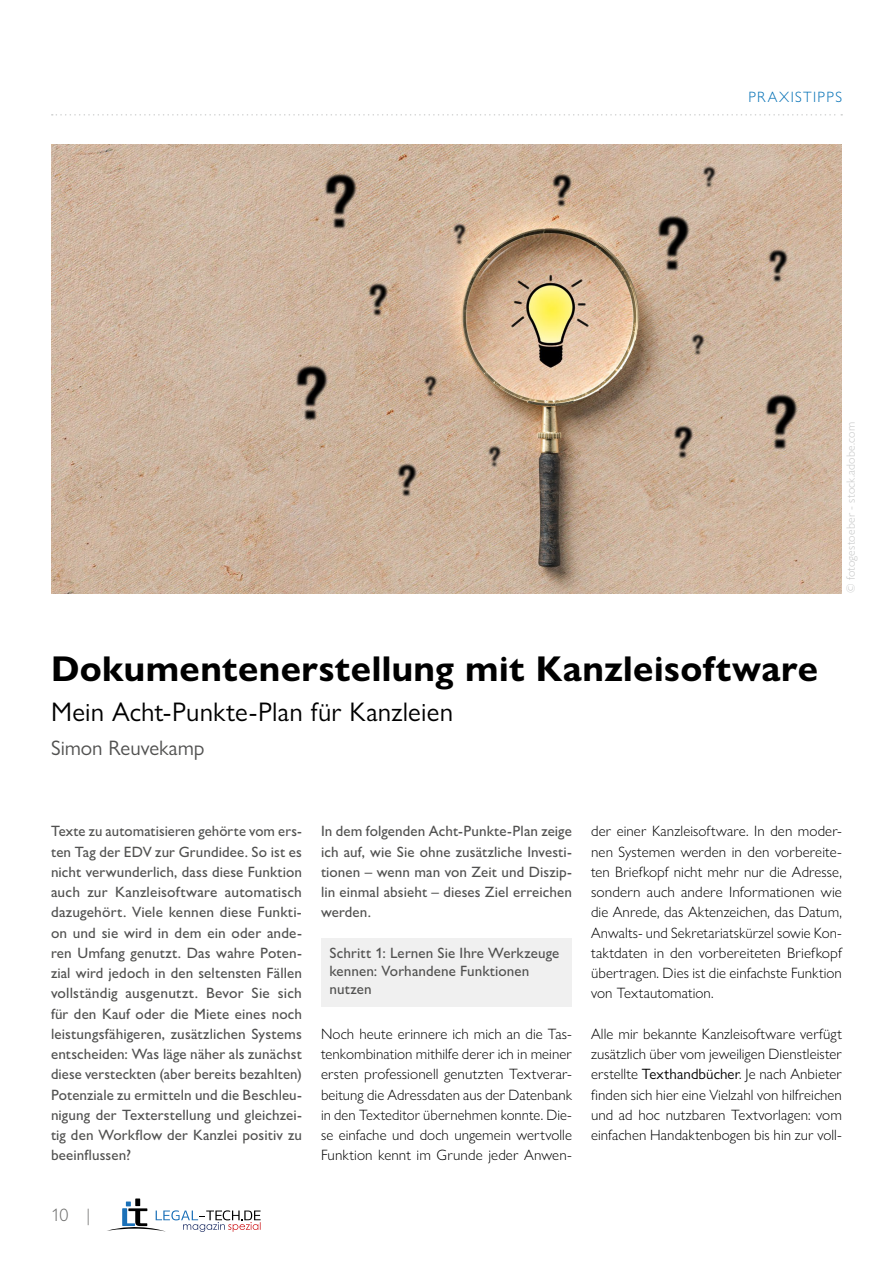
<style>
.page{position:relative;width:893px;height:1263px;background:#fff}
.page>*{position:absolute;margin:0;border:0;box-sizing:border-box;transform-origin:0 0}
.t1{font:700 36px "Gill Sans Nova";letter-spacing:.01em;color:#000}
.t2{font:27px "Gill Sans Nova";letter-spacing:.005em;color:#000}
.t3{font:21px "Gill Sans Nova";color:#515150}
.t4{font:300 18px "Gill Sans Nova";color:#6f6f6e}
.t5{font:300 15px/20.2px "Gill Sans Nova";letter-spacing:.005em;color:#000;text-align:justify}
.t6{font:500 15px/20.2px "Gill Sans Nova";letter-spacing:.005em;color:#515150;text-align:justify}
.t7{font:300 15px "Gill Sans Nova";color:#006fb5}
.t8{font:300 12px "Gill Sans Nova";letter-spacing:.015em;color:#c5c6c6}
.s1{font-weight:400}
</style>
<div class="page">
<svg style="left:52px;top:114px;width:790px;height:2px"></svg>
<svg style="left:107px;top:1198px;width:154px;height:34px"></svg>
<img style="left:51px;top:145px;width:791px;height:448px">
<div style="left:321px;top:938px;width:251px;height:68px;background:#f0f0f0"></div>
<p class="t7" style="left:748px;top:88px;width:51px">Praxistipps</p>
<h1 class="t1" style="left:51px;top:646px;width:768px">Dokumentenerstellung mit Kanzleisoftware</h1>
<h2 class="t2" style="left:51px;top:696px;width:404px">Mein Acht-Punkte-Plan für Kanzleien</h2>
<h3 class="t3" style="left:51px;top:735px;width:155px">Simon Reuvekamp</h3>
<p class="t8" style="left:843px;top:593px;width:173px;rotate:-90deg">© fotogestoeber - stock.adobe.com</p>
<p class="t6" style="left:51px;top:821px;width:252px">Texte zu automatisieren gehörte vom ers&shy;ten Tag der EDV zur Grundidee. So ist es nicht verwunderlich, dass diese Funktion auch zur Kanzleisoftware automatisch dazugehört. Viele kennen diese Funkti&shy;on und sie wird in dem ein oder ande&shy;ren Umfang genutzt. Das wahre Poten&shy;zial wird jedoch in den seltensten Fällen vollständig ausgenutzt. Bevor Sie sich für den Kauf oder die Miete eines noch leistungsfähigeren, zusätzlichen Systems entscheiden: Was läge näher als zunächst diese versteckten (aber bereits bezahlten)<br>Potenziale zu ermitteln und die Beschleu&shy;nigung der Texterstellung und gleichzei&shy;tig den Workflow der Kanzlei positiv zu beeinflussen?</p>
<p class="t6" style="left:321px;top:821px;width:252px">In dem folgenden Acht-Punkte-Plan zeige ich auf, wie Sie ohne zusätzliche Investi&shy;tionen – wenn man von Zeit und Diszip&shy;lin einmal absieht – dieses Ziel erreichen werden.</p>
<p class="t6" style="left:330px;top:943px;width:231px;line-height:18px;text-align:left">Schritt 1: Lernen Sie Ihre Werkzeuge kennen: Vorhandene Funktionen nutzen</p>
<p class="t5" style="left:321px;top:1023px;width:252px">Noch heute erinnere ich mich an die Tas&shy;tenkombination mithilfe derer ich in meiner ersten professionell genutzten Textverar&shy;beitung die Adressdaten aus der Datenbank in den Texteditor übernehmen konnte. Die&shy;se einfache und doch ungemein wertvolle Funktion kennt im Grunde jeder Anwen-</p>
<p class="t4" style="left:51px;top:1204px;width:41px">10 |</p>
<p class="t5" style="left:591px;top:821px;width:252px">der einer Kanzleisoftware. In den moder&shy;nen Systemen werden in den vorbereite&shy;ten Briefkopf nicht mehr nur die Adresse, sondern auch andere Informationen wie die Anrede, das Aktenzeichen, das Datum, Anwalts- und Sekretariatskürzel sowie Kon&shy;taktdaten in den vorbereiteten Briefkopf übertragen. Dies ist die einfachste Funktion von Textautomation.</p>
<p class="t5" style="left:591px;top:1023px;width:252px">Alle mir bekannte Kanzleisoftware verfügt zusätzlich über vom jeweiligen Dienstleister erstellte <span class="s1">Texthandbücher</span>. Je nach Anbieter finden sich hier eine Vielzahl von hilfreichen und ad hoc nutzbaren Textvorlagen: vom einfachen Handaktenbogen bis hin zur voll-</p>
</div>
